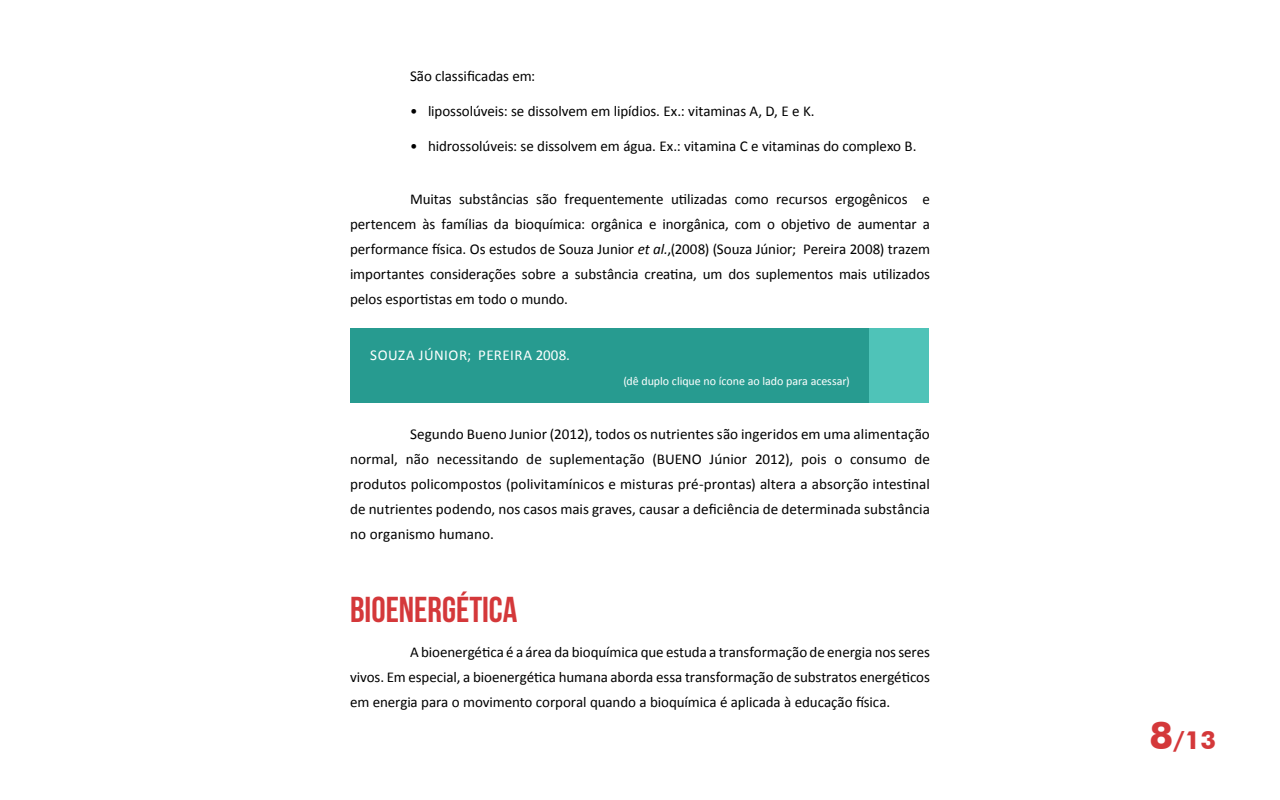
<style>
.page{position:relative;width:1280px;height:800px;background:#fff}
.page>*{position:absolute;margin:0;border:0;box-sizing:border-box;transform-origin:0 0}
.t1{font:36px "Bebas Neue";color:#d4383a}
.t2{font:700 25px "Futura BT";color:#d4383a}
.t3{font:15px/25px "Calibri";letter-spacing:-.005em;color:#000;text-align:justify}
.t4{font:15px "Calibri";letter-spacing:.03em;color:#fff}
.t5{font:12px "Calibri";letter-spacing:-.005em;color:#fff}
.s1{font-style:italic}
.s2{font-size:38px}
</style>
<div class="page">
<div style="left:350px;top:328px;width:520px;height:75px;background:#279b90"></div>
<div style="left:870px;top:328px;width:59px;height:75px;background:#4fc3b8"></div>
<p class="t3" style="left:410px;top:64px;width:127px">São classificadas em:</p>
<p class="t3" style="left:410px;top:99px;width:406px">• lipossolúveis: se dissolvem em lipídios. Ex.: vitaminas A, D, E e K.</p>
<p class="t3" style="left:410px;top:134px;width:508px">• hidrossolúveis: se dissolvem em água. Ex.: vitamina C e vitaminas do complexo B.</p>
<p class="t3" style="left:350px;top:187px;width:582px;text-indent:60px">Muitas substâncias são frequentemente utilizadas como recursos ergogênicos e pertencem às famílias da bioquímica: orgânica e inorgânica, com o objetivo de aumentar a performance física. Os estudos de Souza Junior <span class="s1">et al.</span>,(2008) (Souza Júnior; Pereira 2008) trazem importantes considerações sobre a substância creatina, um dos suplementos mais utilizados pelos esportistas em todo o mundo.</p>
<p class="t4" style="left:370px;top:345px;width:18px">Souza</p>
<p class="t4" style="left:419px;top:345px;width:153px">Jún ior; Pereira 2008.</p>
<p class="t5" style="left:623px;top:373px;width:228px">(dê duplo clique no ícone ao lado para acessar)</p>
<p class="t3" style="left:350px;top:422px;width:581px;text-indent:60px">Segundo Bueno Junior (2012), todos os nutrientes são ingeridos em uma alimentação normal, não necessitando de suplementação (BUENO Júnior 2012), pois o consumo de produtos policompostos (polivitamínicos e misturas pré-prontas) altera a absorção intestinal de nutrientes podendo, nos casos mais graves, causar a deficiência de determinada substância no organismo humano.</p>
<h1 class="t1" style="left:350px;top:590px;width:169px">BIOENERGÉTICA</h1>
<p class="t3" style="left:350px;top:640px;width:581px;text-indent:60px">A bioenergética é a área da bioquímica que estuda a transformação de energia nos seres vivos. Em especial, a bioenergética humana aborda essa transformação de substratos energéticos em energia para o movimento corporal quando a bioquímica é aplicada à educação física.</p>
<h2 class="t2" style="left:1150px;top:725px;width:68px"><span class="s2">8</span>/13</h2>
</div>
